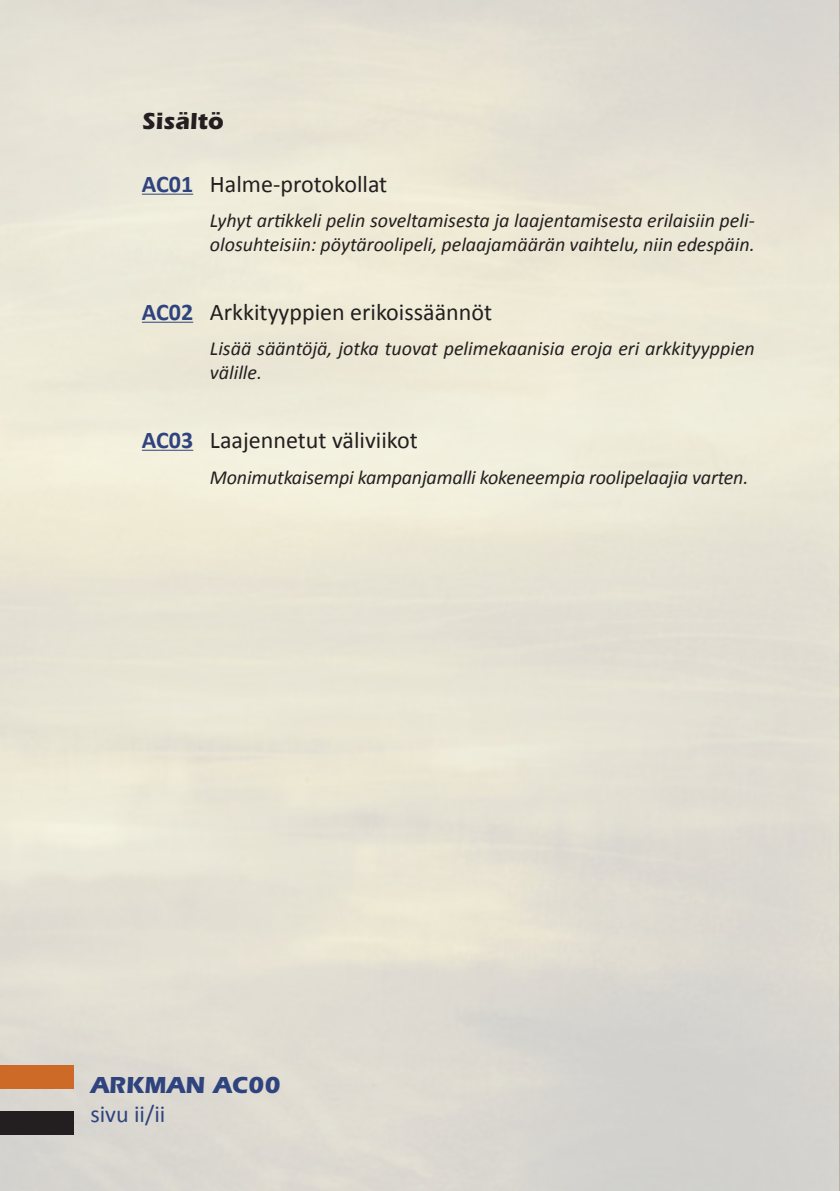
<style>
.page{position:relative;width:840px;height:1191px;background:#fff}
.page>*{position:absolute;margin:0;border:0;box-sizing:border-box;transform-origin:0 0}
.Ensimmäinen_kappale{font:24px "Calibri";color:#231f20}
.Aliotsikko{font:700 24px "ITC Eras Std";color:#2f437e}
.t1{font:24px "Calibri";color:#2f437e}
.Aliotsikko-2{font:700 24px "ITC Eras Std";color:#231f20}
.Sivuhuomio{font:italic 20px/24px "Calibri";color:#231f20}
.s1{font-weight:700;color:#2f437e}
</style>
<div class="page">
<img style="left:0;top:0;width:840px;height:1191px">
<div style="left:0;top:1110px;width:74px;height:24px;background:#231f20"></div>
<div style="left:0;top:1065px;width:74px;height:24px;background:#ce6a28"></div>
<hr style="left:142px;top:194px;width:51px;height:1px;background:#2f437e">
<hr style="left:142px;top:322px;width:51px;height:1px;background:#2f437e">
<hr style="left:142px;top:450px;width:51px;height:1px;background:#2f437e">
<p class="Aliotsikko-2" style="left:142px;top:107px;width:83px">Sisältö</p>
<p class="Ensimmäinen_kappale" style="left:142px;top:169px;width:247px"><span class="s1">AC01</span> Halme-protokollat</p>
<p class="Sivuhuomio" style="left:210px;top:208px;width:546px">Lyhyt artikkeli pelin soveltamisesta ja laajentamisesta erilaisiin peli&shy;olosuhteisiin: pöytäroolipeli, pelaajamäärän vaihtelu, niin edespäin.</p>
<p class="Ensimmäinen_kappale" style="left:142px;top:297px;width:351px"><span class="s1">AC02</span> Arkkityyppien erikoissäännöt</p>
<p class="Sivuhuomio" style="left:210px;top:336px;width:546px">Lisää sääntöjä, jotka tuovat pelimekaanisia eroja eri arkkityyppien välille.</p>
<p class="Ensimmäinen_kappale" style="left:142px;top:425px;width:277px"><span class="s1">AC03</span> Laajennetut väliviikot</p>
<p class="Sivuhuomio" style="left:210px;top:464px;width:539px">Monimutkaisempi kampanjamalli kokeneempia roolipelaajia varten.</p>
<p class="Aliotsikko" style="left:90px;top:1071px;width:192px">ARKMAN AC00</p>
<p class="t1" style="left:90px;top:1099px;width:77px">sivu ii/ii</p>
</div>
